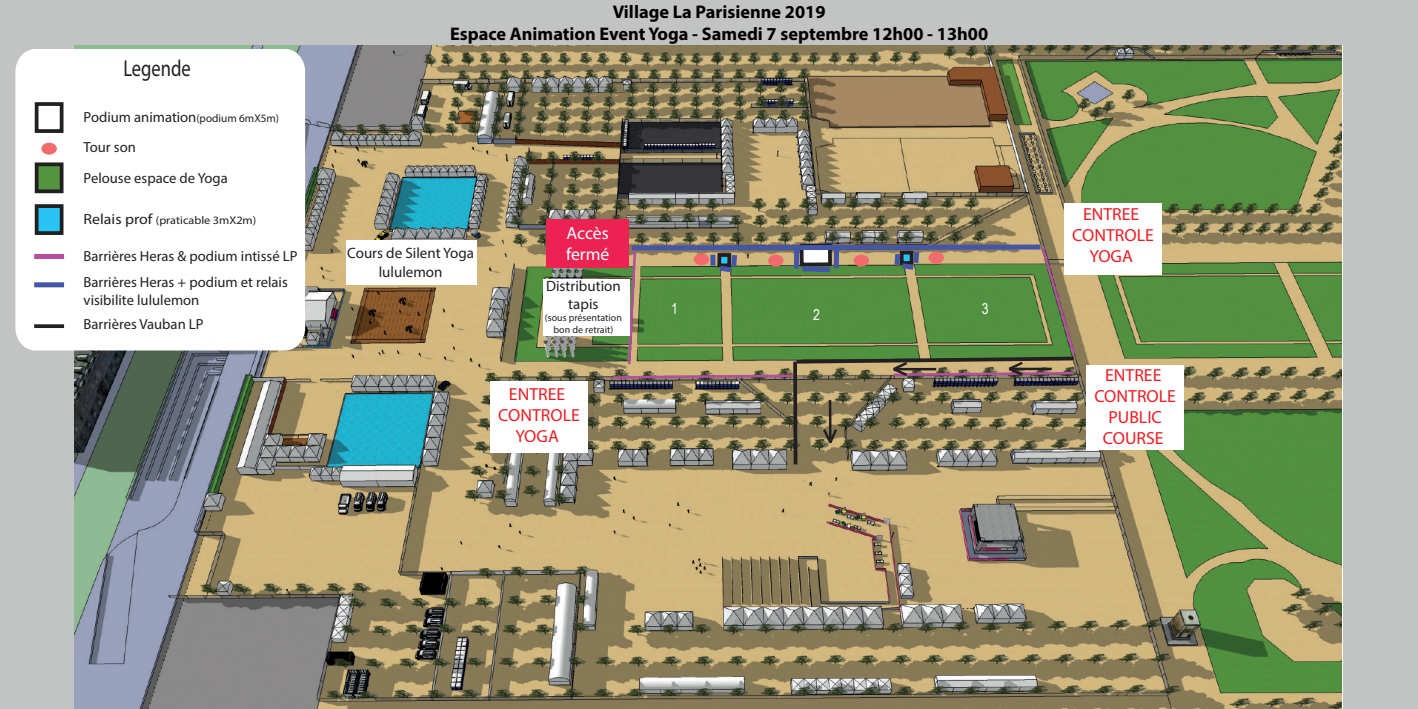
<style>
.page{position:relative;width:1418px;height:709px;background:#fff}
.page>*{position:absolute;margin:0;border:0;box-sizing:border-box;transform-origin:0 0}
.t1{font:23.12px "Myriad Pro";color:#231f20;scale:.8 1}
.t2{font:700 18.25px/22px "Myriad Pro";color:#000001;text-align:center}
.t3{font:17.5px/21px "Myriad Pro";color:#ee1d23;text-align:center}
.t4{font:17.5px/21px "Myriad Pro";letter-spacing:-.005em;color:#fff}
.t5{font:15px/18px "Myriad Pro";color:#231f20;text-align:center}
.t6{font:15px "Arial Narrow";color:#fff}
.t7{font:15px "Arial Narrow";color:#fafbfa}
.t8{font:14.62px/30.4px "Myriad Pro";color:#231f20}
.t9{font:11.25px "Myriad Pro";color:#231f20;scale:1.09 1}
.t10{font:10px "Myriad Pro";color:#231f20}
.s1{font-size:11.25px}
.s2{font-size:14.62px}
</style>
<div class="page">
<img style="left:73px;top:44px;width:1268px;height:665px">
<div style="left:73px;top:0;width:1270px;height:44px;background:#c2c3c3"></div>
<div style="left:0;top:0;width:73px;height:709px;background:#c2c3c3"></div>
<div style="left:1343px;top:0;width:74px;height:709px;background:#c2c3c3"></div>
<div style="left:1086px;top:365px;width:97px;height:85px;background:#fff"></div>
<div style="left:346px;top:241px;width:131px;height:44px;background:#fff"></div>
<svg style="left:15px;top:49px;width:290px;height:301px"></svg>
<div style="left:35px;top:102px;width:28px;height:31px;background:#fff;border:4px solid #231f20"></div>
<div style="left:41px;top:143px;width:16px;height:12px;background:#f16b6c;border-radius:50%"></div>
<div style="left:35px;top:162px;width:28px;height:31px;background:#539441;border:4px solid #231f20"></div>
<div style="left:35px;top:204px;width:28px;height:31px;background:#29c4f3;border:4px solid #231f20"></div>
<div style="left:34px;top:254px;width:30px;height:5px;background:#b44f9e"></div>
<div style="left:34px;top:282px;width:30px;height:5px;background:#4456a5"></div>
<div style="left:1064px;top:203px;width:97px;height:71px;background:#fff"></div>
<div style="left:490px;top:381px;width:98px;height:71px;background:#fff"></div>
<div style="left:546px;top:219px;width:83px;height:49px;background:#ec2352"></div>
<div style="left:542px;top:279px;width:87px;height:56px;background:#fff"></div>
<svg style="left:610px;top:242px;width:467px;height:226px;background:#7b865b"></svg>
<svg style="left:34px;top:324px;width:30px;height:4px"></svg>
<h1 class="t1" style="left:123px;top:54px;width:86px">Legende</h1>
<p class="t8" style="left:84px;top:102px;width:197px">Podium animation<span class="s1">(podium 6mX5m)<br></span>Tour son<br>Pelouse espace de Yoga</p>
<p class="t9" style="left:84px;top:213px;width:160px"><span class="s2">Relais prof</span> (praticable 3mX2m)</p>
<p class="t8" style="left:84px;top:242px;width:215px;line-height:26.5px">Barrières Heras &amp; podium intissé LP<br>Barrières Heras + podium et relais</p>
<p class="t8" style="left:84px;top:285px;width:117px">visibilite lululemon</p>
<p class="t8" style="left:84px;top:309px;width:121px">Barrières Vauban LP</p>
<p class="t2" style="left:450px;top:1px;width:539px">Village La Parisienne 2019<br>Espace Animation Event Yoga - Samedi 7 septembre 12h00 - 13h00</p>
<p class="t5" style="left:347px;top:244px;width:128px">Cours de Silent Yoga lululemon</p>
<p class="t4" style="left:566px;top:222px;width:45px">Accès fermé</p>
<p class="t5" style="left:546px;top:277px;width:76px">Distribution tapis</p>
<p class="t10" style="left:545px;top:311px;width:79px">(sous présentation</p>
<p class="t10" style="left:553px;top:323px;width:61px">bon de retrait)</p>
<p class="t3" style="left:498px;top:383px;width:83px">ENTREE<br>CONTROLE<br>YOGA</p>
<p class="t7" style="left:671px;top:298px;width:8px">1</p>
<p class="t6" style="left:813px;top:304px;width:8px">2</p>
<p class="t6" style="left:981px;top:298px;width:8px">3</p>
<p class="t3" style="left:1072px;top:203px;width:83px">ENTREE<br>CONTROLE<br>YOGA</p>
<p class="t3" style="left:1094px;top:364px;width:83px">ENTREE<br>CONTROLE<br>PUBLIC<br>COURSE</p>
</div>
